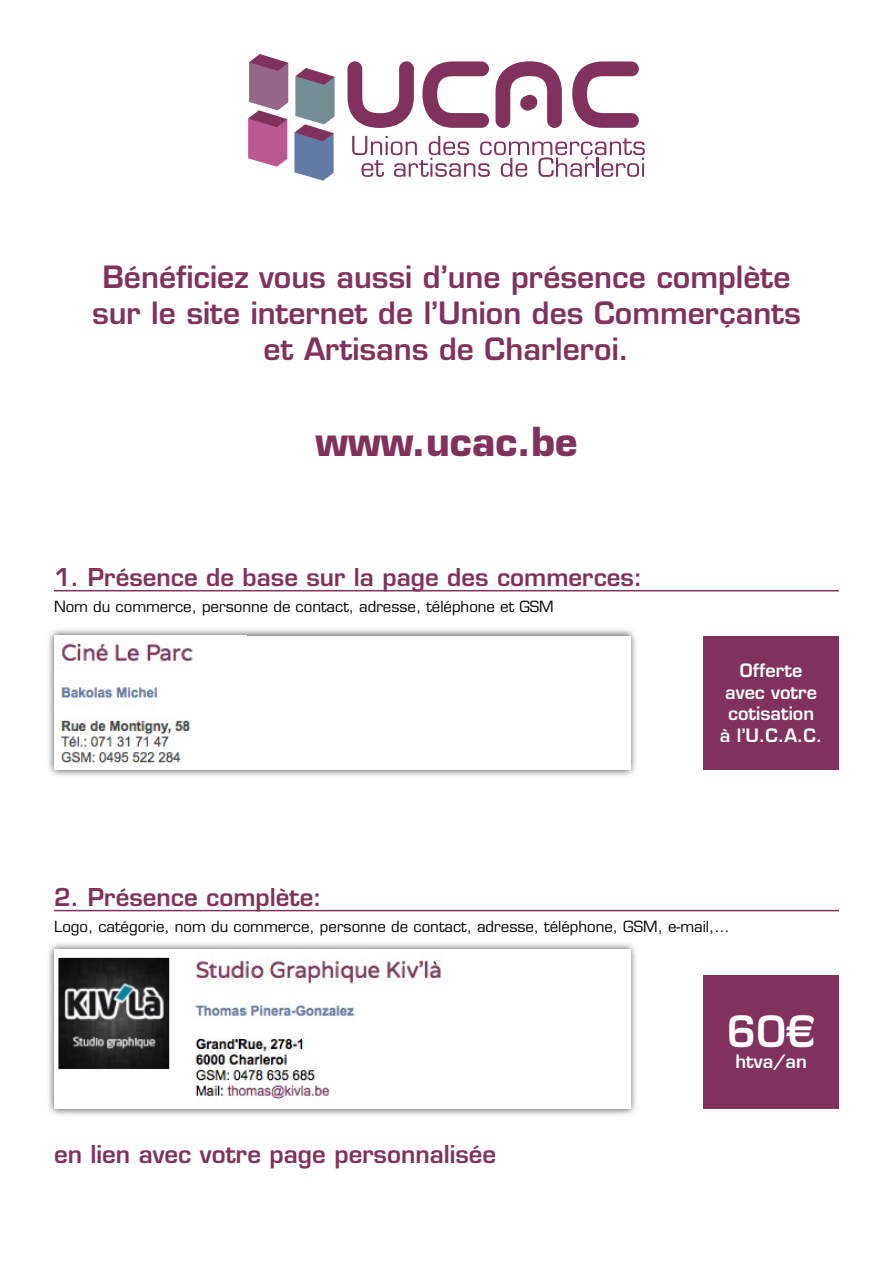
<style>
.page{position:relative;width:893px;height:1263px;background:#fff}
.page>*{position:absolute;margin:0;border:0;box-sizing:border-box;transform-origin:0 0}
.t1{font:600 42px "Eurostile LT Std";color:#fff}
.t2{font:700 39px "Eurostile LT Std";color:#80325d}
.t3{font:600 30px/36px "Eurostile LT Std";color:#80325d;text-align:center}
.t4{font:600 24px "Eurostile LT Std";color:#80325d}
.t5{font:600 18px/21.6px "Eurostile LT Std";color:#fff;text-align:center}
.t6{font:15px "Eurostile LT Std";color:#000}
</style>
<div class="page">
<svg style="left:348px;top:61px;width:66px;height:67px"></svg>
<svg style="left:422px;top:61px;width:67px;height:67px"></svg>
<svg style="left:572px;top:61px;width:67px;height:67px"></svg>
<svg style="left:495px;top:61px;width:67px;height:67px"></svg>
<svg style="left:352px;top:136px;width:293px;height:41px"></svg>
<svg style="left:248px;top:54px;width:40px;height:113px;background:#b17498"></svg>
<svg style="left:294px;top:68px;width:41px;height:113px"></svg>
<hr style="left:54px;top:590px;width:785px;height:1px;background:#80325d">
<hr style="left:54px;top:910px;width:785px;height:1px;background:#80325d">
<div style="left:46px;top:627px;width:592px;height:151px;background:#000;opacity:.75"></div>
<div style="left:54px;top:636px;width:576px;height:134px;background:#fff"></div>
<img style="left:57px;top:636px;width:136px;height:132px">
<div style="left:46px;top:941px;width:592px;height:176px;background:#000;opacity:.75"></div>
<div style="left:54px;top:949px;width:576px;height:160px;background:#fff"></div>
<img style="left:58px;top:957px;width:386px;height:145px">
<div style="left:703px;top:636px;width:136px;height:134px;background:#80325d"></div>
<div style="left:703px;top:975px;width:136px;height:134px;background:#80325d"></div>
<h3 class="t3" style="left:92px;top:259px;width:710px">Bénéficiez vous aussi d’une présence complète sur le site internet de l’Union des Commerçants et Artisans de Charleroi.</h3>
<h2 class="t2" style="left:315px;top:418px;width:264px">www.ucac.be</h2>
<h3 class="t4" style="left:54px;top:562px;width:590px">1. Présence de base sur la page des commerces:</h3>
<p class="t6" style="left:54px;top:598px;width:501px">Nom du commerce, personne de contact, adresse, téléphone et GSM</p>
<p class="t5" style="left:720px;top:660px;width:104px">Offerte avec votre cotisation<br>à l’U.C.A.C.</p>
<h3 class="t4" style="left:54px;top:882px;width:269px">2. Présence complète:</h3>
<p class="t6" style="left:54px;top:917px;width:677px">Logo, catégorie, nom du commerce, personne de contact, adresse, téléphone, GSM, e-mail,…</p>
<h3 class="t4" style="left:54px;top:1139px;width:444px">en lien avec votre page personnalisée</h3>
<h1 class="t1" style="left:727px;top:1005px;width:90px">60€</h1>
<p class="t5" style="left:735px;top:1051px;width:73px">htva/an</p>
</div>
